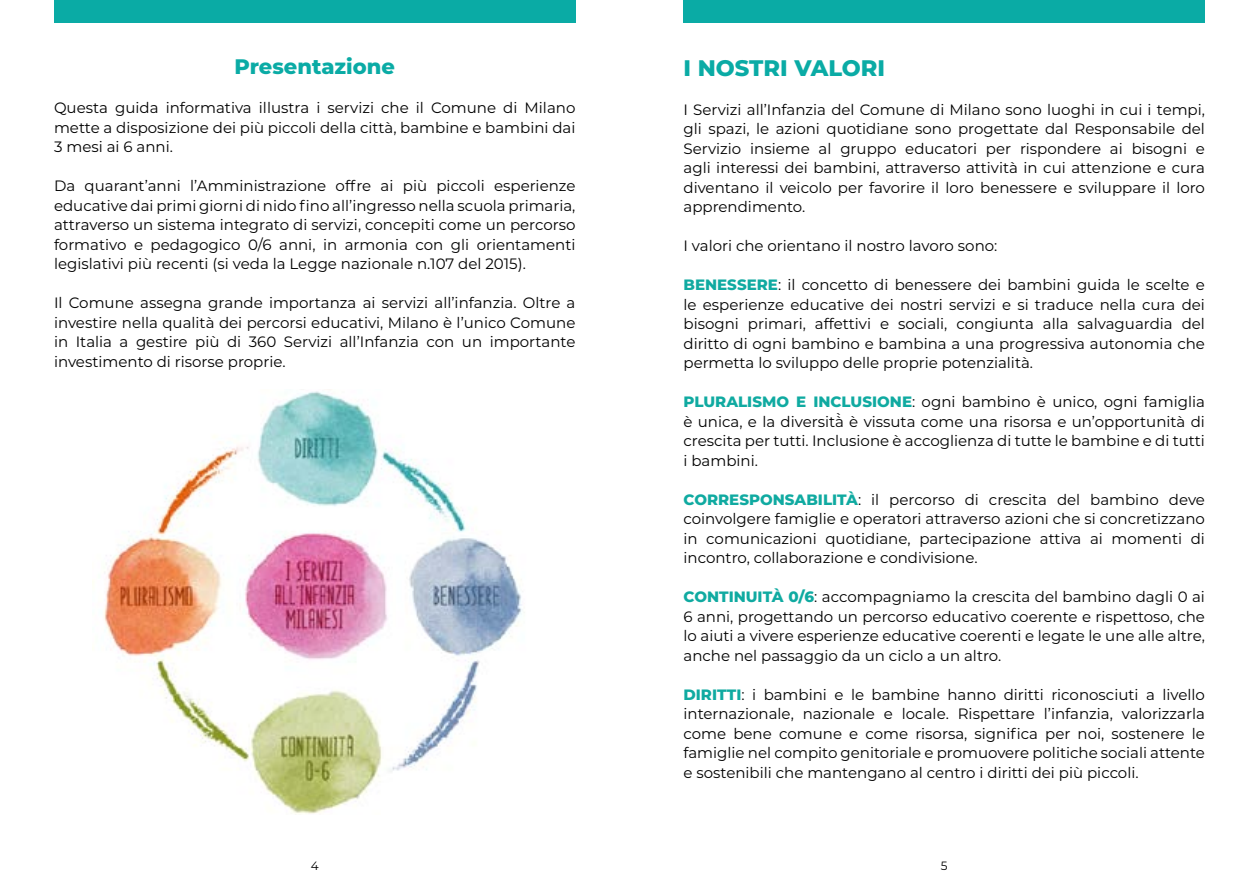
<style>
.page{position:relative;width:1259px;height:893px;background:#fff}
.page>*{position:absolute;margin:0;border:0;box-sizing:border-box;transform-origin:0 0}
.t1{font:800 22.5px "Montserrat";color:#0aaba5}
.t2{font:800 21px "Montserrat";color:#0aaba5}
.t3{font:15px/19.5px "Montserrat";color:#000;text-align:justify}
.t4{font:12px "Montserrat";color:#000}
.s1{font-weight:800;color:#10aaa1}
</style>
<div class="page">
<div style="left:683px;top:0;width:522px;height:23px;background:#0aaba5"></div>
<div style="left:54px;top:0;width:521px;height:23px;background:#0aaba5"></div>
<img style="left:92px;top:389px;width:433px;height:425px">
<h2 class="t2" style="left:234px;top:51px;width:162px">Presentazione</h2>
<p class="t3" style="left:54px;top:98px;width:523px">Questa guida informativa illustra i servizi che il Comune di Milano mette a disposizione dei più piccoli della città, bambine e bambini dai 3 mesi ai 6 anni.</p>
<p class="t3" style="left:54px;top:176px;width:523px">Da quarant’anni l’Amministrazione offre ai più piccoli esperienze educative dai primi giorni di nido fino all’ingresso nella scuola primaria, attraverso un sistema integrato di servizi, concepiti come un percorso formativo e pedagogico 0/6 anni, in armonia con gli orientamenti legislativi più recenti (si veda la Legge nazionale n.107 del 2015).</p>
<p class="t3" style="left:54px;top:293px;width:523px">Il Comune assegna grande importanza ai servizi all’infanzia. Oltre a investire nella qualità dei percorsi educativi, Milano è l’unico Comune in Italia a gestire più di 360 Servizi all’Infanzia con un importante investimento di risorse proprie.</p>
<h1 class="t1" style="left:683px;top:51px;width:203px">I NOSTRI VALORI</h1>
<p class="t3" style="left:683px;top:99px;width:523px">I Servizi all’Infanzia del Comune di Milano sono luoghi in cui i tempi, gli spazi, le azioni quotidiane sono progettate dal Responsabile del Servizio insieme al gruppo educatori per rispondere ai bisogni e agli interessi dei bambini, attraverso attività in cui attenzione e cura diventano il veicolo per favorire il loro benessere e sviluppare il loro apprendimento.</p>
<p class="t3" style="left:683px;top:236px;width:315px">I valori che orientano il nostro lavoro sono:</p>
<p class="t3" style="left:683px;top:275px;width:523px"><span class="s1">BENESSERE</span>: il concetto di benessere dei bambini guida le scelte e le esperienze educative dei nostri servizi e si traduce nella cura dei bisogni primari, affettivi e sociali, congiunta alla salvaguardia del diritto di ogni bambino e bambina a una progressiva autonomia che permetta lo sviluppo delle proprie potenzialità.</p>
<p class="t3" style="left:683px;top:392px;width:523px"><span class="s1">PLURALISMO E INCLUSIONE</span>: ogni bambino è unico, ogni famiglia è unica, e la diversità̀è vissuta come una risorsa e un’opportunità di crescita per tutti. Inclusione è accoglienza di tutte le bambine e di tutti i bambini.</p>
<p class="t3" style="left:683px;top:489px;width:523px"><span class="s1">CORRESPONSABILITÀ</span>: il percorso di crescita del bambino deve coinvolgere famiglie e operatori attraverso azioni che si concretizzano in comunicazioni quotidiane, partecipazione attiva ai momenti di incontro, collaborazione e condivisione.</p>
<p class="t3" style="left:683px;top:587px;width:523px"><span class="s1">CONTINUITÀ 0/6</span>: accompagniamo la crescita del bambino dagli 0 ai 6 anni, progettando un percorso educativo coerente e rispettoso, che lo aiuti a vivere esperienze educative coerenti e legate le une alle altre, anche nel passaggio da un ciclo a un altro.</p>
<p class="t3" style="left:683px;top:684px;width:523px"><span class="s1">DIRITTI</span>: i bambini e le bambine hanno diritti riconosciuti a livello internazionale, nazionale e locale. Rispettare l’infanzia, valorizzarla come bene comune e come risorsa, significa per noi, sostenere le famiglie nel compito genitoriale e promuovere politiche sociali attente e sostenibili che mantengano al centro i diritti dei più piccoli.</p>
<p class="t4" style="left:311px;top:858px;width:9px">4</p>
<p class="t4" style="left:941px;top:858px;width:8px">5</p>
</div>
